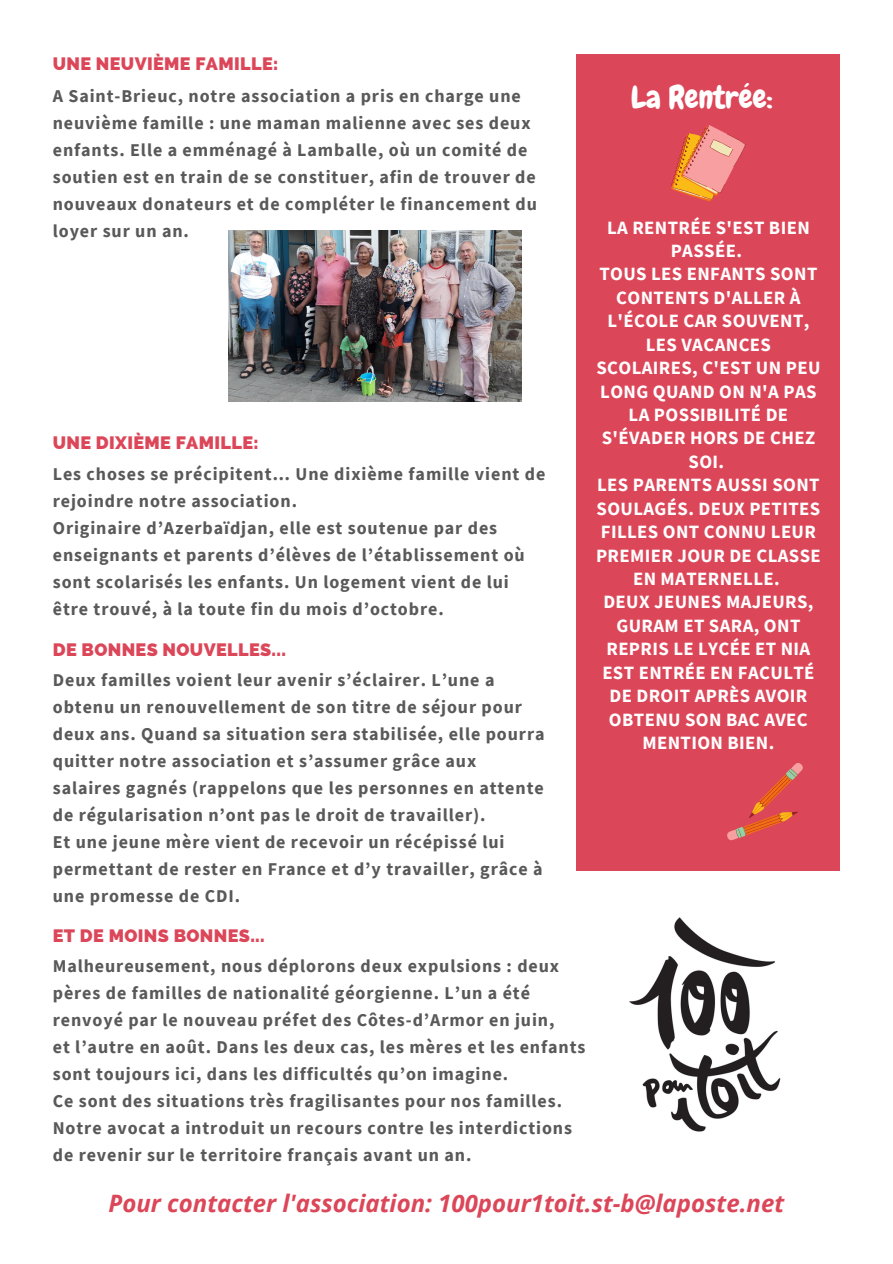
<style>
.page{position:relative;width:893px;height:1264px;background:#fff}
.page>*{position:absolute;margin:0;border:0;box-sizing:border-box;transform-origin:0 0}
.t1{font:31.5px "Chewy";color:#fff}
.t2{font:italic 700 24px "Open Sans";color:#dc4659}
.t3{font:700 18.75px/23.4px "Source Sans Pro";letter-spacing:.02em;color:#fff;text-align:center}
.t4{font:700 18px/27px "Source Sans Pro";letter-spacing:.05em;color:#595959}
.t5{font:800 18px "Raleway";letter-spacing:.02em;color:#dc4659}
</style>
<div class="page">
<div style="left:576px;top:54px;width:263px;height:817px;background:#dc4659"></div>
<svg style="left:671px;top:125px;width:74px;height:76px"></svg>
<svg style="left:727px;top:763px;width:76px;height:77px"></svg>
<img style="left:629px;top:917px;width:152px;height:215px">
<img style="left:228px;top:231px;width:293px;height:171px">
<p class="t5" style="left:53px;top:53px;width:227px">UNE NEUVIÈME FAMILLE:</p>
<p class="t4" style="left:53px;top:83px;width:485px">A Saint-Brieuc, notre association a pris en charge une neuvième famille : une maman malienne avec ses deux enfants. Elle a emménagé à Lamballe, où un comité de soutien est en train de se constituer, afin de trouver de nouveaux donateurs et de compléter le financement du loyer sur un an.</p>
<p class="t5" style="left:53px;top:432px;width:207px">UNE DIXIÈME FAMILLE:</p>
<p class="t4" style="left:53px;top:460px;width:494px">Les choses se précipitent… Une dixième famille vient de rejoindre notre association.<br>Originaire d’Azerbaïdjan, elle est soutenue par des enseignants et parents d’élèves de l’établissement où sont scolarisés les enfants. Un logement vient de lui être trouvé, à la toute fin du mois d’octobre.</p>
<p class="t5" style="left:53px;top:638px;width:235px">DE BONNES NOUVELLES...</p>
<p class="t4" style="left:53px;top:666px;width:493px">Deux familles voient leur avenir s’éclairer. L’une a obtenu un renouvellement de son titre de séjour pour deux ans. Quand sa situation sera stabilisée, elle pourra quitter notre association et s’assumer grâce aux salaires gagnés (rappelons que les personnes en attente de régularisation n’ont pas le droit de travailler).<br>Et une jeune mère vient de recevoir un récépissé lui permettant de rester en France et d’y travailler, grâce à une promesse de CDI.</p>
<p class="t5" style="left:53px;top:925px;width:213px">ET DE MOINS BONNES...</p>
<p class="t4" style="left:53px;top:952px;width:534px">Malheureusement, nous déplorons deux expulsions : deux pères de familles de nationalité géorgienne. L’un a été renvoyé par le nouveau préfet des Côtes-d’Armor en juin,<br>et l’autre en août. Dans les deux cas, les mères et les enfants sont toujours ici, dans les difficultés qu’on imagine.<br>Ce sont des situations très fragilisantes pour nos familles.<br>Notre avocat a introduit un recours contre les interdictions de revenir sur le territoire français avant un an.</p>
<h1 class="t1" style="left:630px;top:77px;width:143px">La Rentrée:</h1>
<p class="t3" style="left:596px;top:215px;width:226px">LA RENTRÉE S'EST BIEN<br>PASSÉE.<br>TOUS LES ENFANTS SONT<br>CONTENTS D'ALLER À<br>L'ÉCOLE CAR SOUVENT,<br>LES VACANCES<br>SCOLAIRES, C'EST UN PEU<br>LONG QUAND ON N'A PAS<br>LA POSSIBILITÉ DE<br>S'ÉVADER HORS DE CHEZ<br>SOI.<br>LES PARENTS AUSSI SONT<br>SOULAGÉS. DEUX PETITES<br>FILLES ONT CONNU LEUR<br>PREMIER JOUR DE CLASSE<br>EN MATERNELLE.<br>DEUX JEUNES MAJEURS,<br>GURAM ET SARA, ONT<br>REPRIS LE LYCÉE ET NIA<br>EST ENTRÉE EN FACULTÉ<br>DE DROIT APRÈS AVOIR<br>OBTENU SON BAC AVEC<br>MENTION BIEN.</p>
<h2 class="t2" style="left:108px;top:1186px;width:677px">Pour contacter l'association: 100pour1toit.st-b@laposte.net</h2>
</div>
